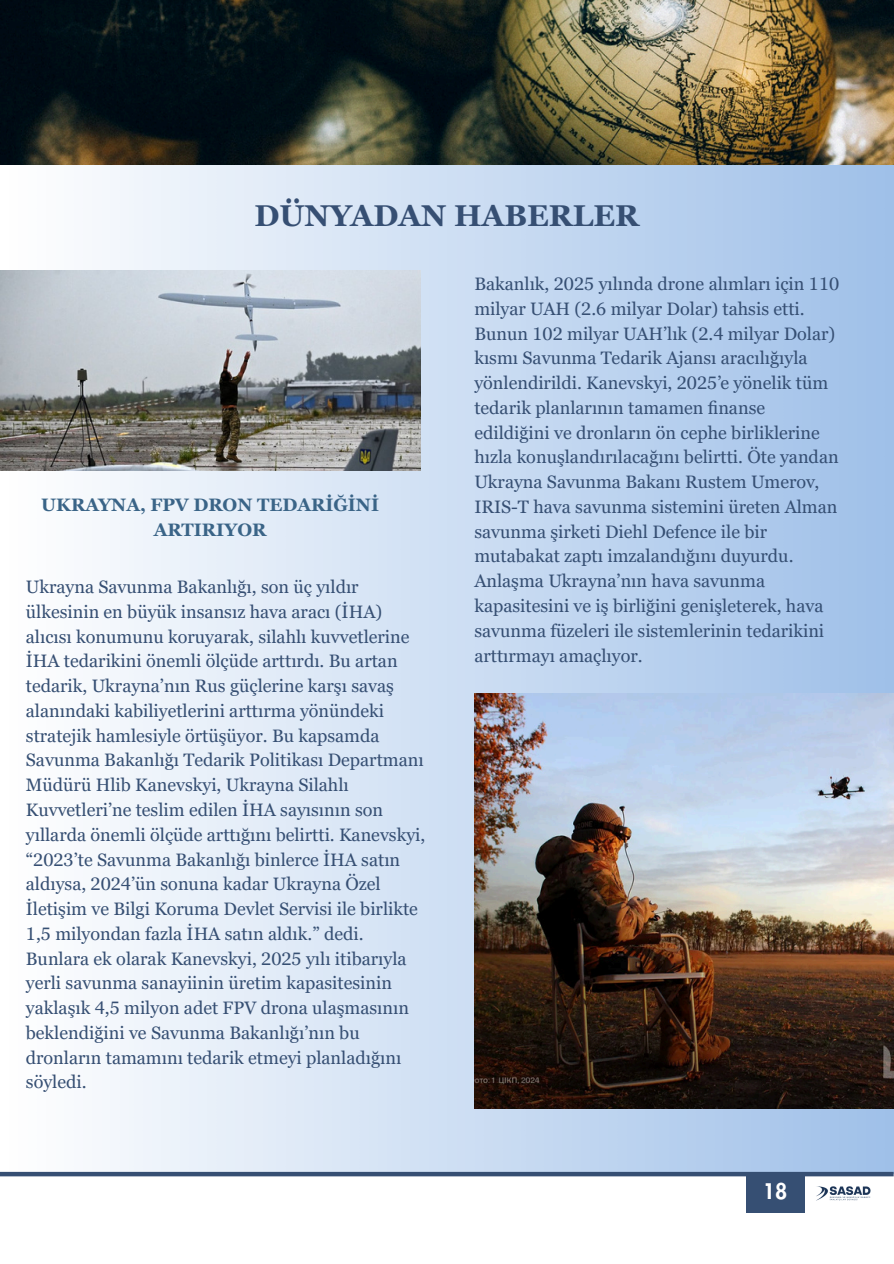
<style>
.page{position:relative;width:894px;height:1264px;background:#fff}
.page>*{position:absolute;margin:0;border:0;box-sizing:border-box;transform-origin:0 0}
.t1{font:700 30px "Georgia Pro";color:#364f73}
.t2{font:800 21px "Futura LT Pro";color:#fff}
.t3{font:18px/24.8px "Georgia Pro";color:#364f73}
.t4{font:700 18px "Georgia Pro";color:#3a6487}
</style>
<div class="page">
<div style="left:0;top:0;width:893px;height:1173px;background:linear-gradient(to right,#fffefe,#9ebfe7)"></div>
<img style="left:474px;top:693px;width:418px;height:415px">
<img style="left:0;top:0;width:893px;height:164px">
<div style="left:0;top:1171px;width:893px;height:5px;background:#364f73"></div>
<div style="left:745px;top:1174px;width:59px;height:38px;background:#364f73"></div>
<img style="left:804px;top:1154px;width:77px;height:59px">
<img style="left:0;top:270px;width:420px;height:200px">
<p class="t1" style="left:254px;top:199px;width:386px">DÜNYADAN HABERLER</p>
<h1 class="t4" style="left:41px;top:494px;width:339px">UKRAYNA, FPV DRON TEDARİĞİNİ</h1>
<p class="t4" style="left:154px;top:519px;width:114px">ARTIRIYOR</p>
<h2 class="t3" style="left:26px;top:574px;width:401px">Ukrayna Savunma Bakanlığı, son üç yıldır ülkesinin en büyük insansız hava aracı (İHA) alıcısı konumunu koruyarak, silahlı kuvvetlerine İHA tedarikini önemli ölçüde arttırdı. Bu artan tedarik, Ukrayna’nın Rus güçlerine karşı savaş alanındaki kabiliyetlerini arttırma yönündeki stratejik hamlesiyle örtüşüyor. Bu kapsamda Savunma Bakanlığı Tedarik Politikası Departmanı Müdürü Hlib Kanevskyi, Ukrayna Silahlı Kuvvetleri’ne teslim edilen İHA sayısının son yıllarda önemli ölçüde arttığını belirtti. Kanevskyi,</h2>
<p class="t3" style="left:26px;top:846px;width:393px">“2023’te Savunma Bakanlığı binlerce İHA satın aldıysa, 2024’ün sonuna kadar Ukrayna Özel İletişim ve Bilgi Koruma Devlet Servisi ile birlikte 1,5 milyondan fazla İHA satın aldık.” dedi.<br>Bunlara ek olarak Kanevskyi, 2025 yılı itibarıyla yerli savunma sanayiinin üretim kapasitesinin yaklaşık 4,5 milyon adet FPV drona ulaşmasının beklendiğini ve Savunma Bakanlığı’nın bu dronların tamamını tedarik etmeyi planladığını söyledi.</p>
<p class="t3" style="left:474px;top:271px;width:366px">Bakanlık, 2025 yılında drone alımları için 110 milyar UAH (2.6 milyar Dolar) tahsis etti.<br>Bunun 102 milyar UAH’lık (2.4 milyar Dolar) kısmı Savunma Tedarik Ajansı aracılığıyla yönlendirildi. Kanevskyi, 2025’e yönelik tüm tedarik planlarının tamamen finanse edildiğini ve dronların ön cephe birliklerine hızla konuşlandırılacağını belirtti. Öte yandan</p>
<p class="t3" style="left:474px;top:469px;width:364px">Ukrayna Savunma Bakanı Rustem Umerov, IRIS-T hava savunma sistemini üreten Alman savunma şirketi Diehl Defence ile bir mutabakat zaptı imzalandığını duyurdu.<br>Anlaşma Ukrayna’nın hava savunma kapasitesini ve iş birliğini genişleterek, hava savunma füzeleri ile sistemlerinin tedarikini arttırmayı amaçlıyor.</p>
<p class="t2" style="left:762px;top:1181px;width:26px">18</p>
</div>
